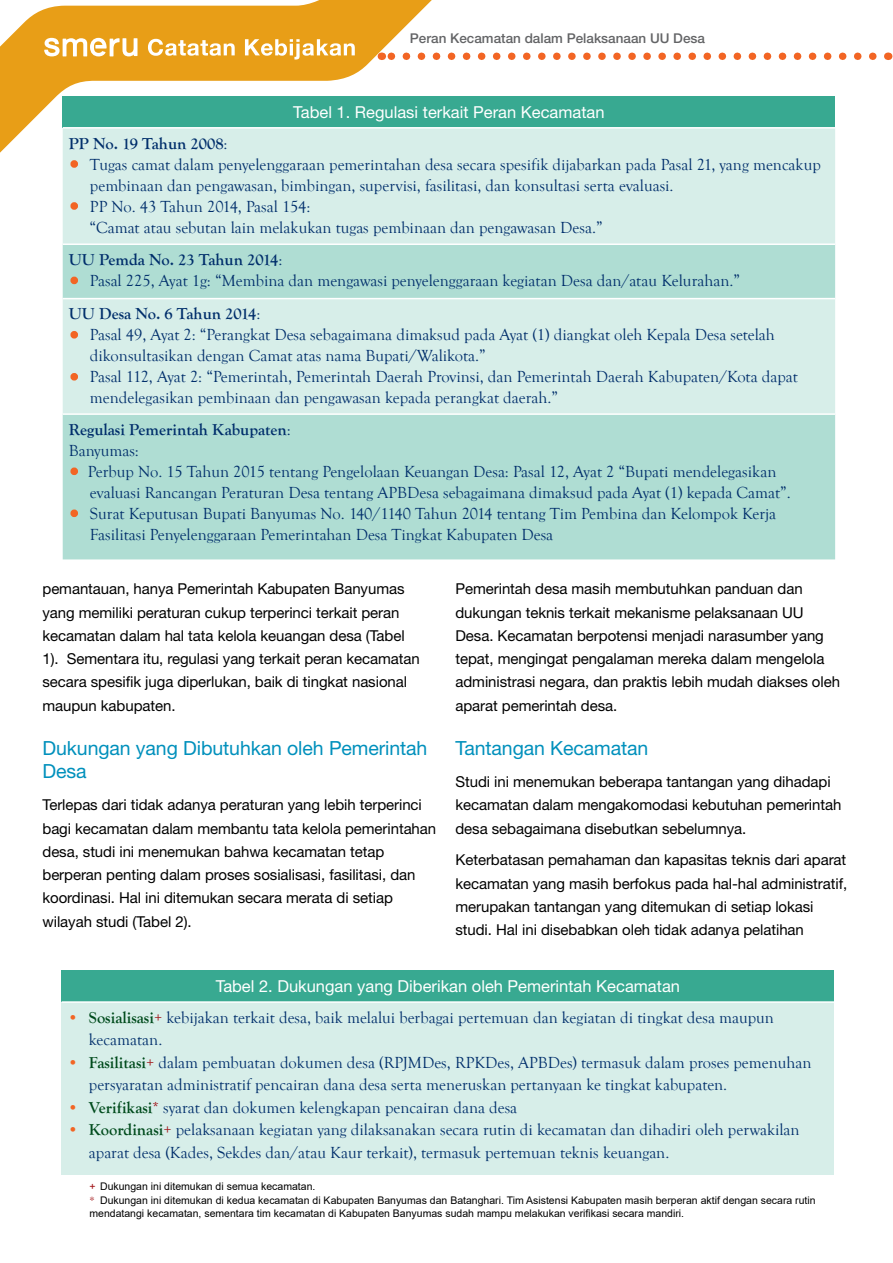
<style>
.page{position:relative;width:893px;height:1263px;background:#fff}
.page>*{position:absolute;margin:0;border:0;box-sizing:border-box;transform-origin:0 0}
.t1{font:19.5px/23.2px "Helvetica Neue";letter-spacing:-.005em;color:#0090bc}
.t2{font:16.5px/21px "Goudy Old Style T";color:#002e6b}
.t3{font:16.5px "Helvetica Neue";color:#fff}
.t4{font:700 16.5px/21px "Goudy Old Style T";color:#002e6b}
.t5{font:15px/23.2px "Helvetica Neue";letter-spacing:-.005em;color:#000}
.t6{font:500 13.5px "Helvetica Neue";color:#636466}
.t7{font:10.5px/13.5px "Arial";color:#000}
.s1{font-weight:400}
.s2{color:#f26524}
.s3{font-weight:700}
.s4{font-weight:700;color:#004b1c}
.s5{color:#a11317}
.s6{font-family:"Goudy";color:#a11317}
</style>
<div class="page">
<svg style="left:468px;top:53px;width:405px;height:7px"></svg>
<svg style="left:0;top:0;width:468px;height:170px;fill:#e89e17"></svg>
<svg style="left:44px;top:38px;width:93px;height:18px"></svg>
<svg style="left:148px;top:39px;width:207px;height:21px"></svg>
<div style="left:63px;top:96px;width:772px;height:32px;background:#38a991"></div>
<div style="left:63px;top:129px;width:772px;height:114px;background:#d7eee9"></div>
<svg style="left:63px;top:245px;width:772px;height:314px;background:#bde3db"></svg>
<hr style="left:63px;top:127px;width:772px;height:2px;background:#fff">
<hr style="left:63px;top:298px;width:772px;height:1px;background:#fff">
<hr style="left:63px;top:413px;width:772px;height:2px;background:#fff">
<svg style="left:68px;top:158px;width:13px;height:12px"></svg>
<svg style="left:68px;top:200px;width:13px;height:12px"></svg>
<svg style="left:68px;top:274px;width:13px;height:13px"></svg>
<svg style="left:68px;top:328px;width:13px;height:13px"></svg>
<svg style="left:68px;top:370px;width:13px;height:13px"></svg>
<svg style="left:68px;top:465px;width:13px;height:13px"></svg>
<svg style="left:68px;top:507px;width:13px;height:13px"></svg>
<div style="left:62px;top:970px;width:772px;height:32px;background:#38a991"></div>
<div style="left:62px;top:1002px;width:772px;height:172px;background:#d7eee9"></div>
<hr style="left:62px;top:1001px;width:772px;height:2px;background:#fff">
<p class="t6" style="left:410px;top:27px;width:297px">Peran Kecamatan dalam Pelaksanaan UU Desa</p>
<p class="t3" style="left:293px;top:100px;width:313px">Tabel 1. Regulasi terkait Peran Kecamatan</p>
<p class="t4" style="left:69px;top:133px;width:160px">PP No. 19 Tahun 2008<span class="s1">:</span></p>
<p class="t2" style="left:90px;top:154px;width:732px;text-indent:-21px"><span class="s2">•</span> Tugas camat dalam penyelenggaraan pemerintahan desa secara spesifik dijabarkan pada Pasal 21, yang mencakup pembinaan dan pengawasan, bimbingan, supervisi, fasilitasi, dan konsultasi serta evaluasi.</p>
<p class="t2" style="left:89px;top:196px;width:515px;text-indent:-21px"><span class="s2">•</span> PP No. 43 Tahun 2014, Pasal 154:<br>“Camat atau sebutan lain melakukan tugas pembinaan dan pengawasan Desa.”</p>
<p class="t4" style="left:69px;top:249px;width:215px">UU Pemda No. 23 Tahun 2014<span class="s1">:</span></p>
<p class="t2" style="left:69px;top:264px;width:673px;line-height:33.3px"><span class="s2">•</span> Pasal 225, Ayat 1g: “Membina dan mengawasi penyelenggaraan kegiatan Desa dan/atau Kelurahan.”<br><span class="s3">UU Desa No. 6 Tahun 2014</span>:</p>
<p class="t2" style="left:90px;top:325px;width:686px;text-indent:-21px"><span class="s2">•</span> Pasal 49, Ayat 2: “Perangkat Desa sebagaimana dimaksud pada Ayat (1) diangkat oleh Kepala Desa setelah dikonsultasikan dengan Camat atas nama Bupati/Walikota.”</p>
<p class="t2" style="left:90px;top:367px;width:709px;text-indent:-21px"><span class="s2">•</span> Pasal 112, Ayat 2: “Pemerintah, Pemerintah Daerah Provinsi, dan Pemerintah Daerah Kabupaten/Kota dapat mendelegasikan pembinaan dan pengawasan kepada perangkat daerah.”</p>
<p class="t4" style="left:69px;top:419px;width:224px">Regulasi Pemerintah Kabupaten<span class="s1">:<br>Banyumas:</span></p>
<p class="t2" style="left:90px;top:461px;width:702px;text-indent:-21px"><span class="s2">•</span> Perbup No. 15 Tahun 2015 tentang Pengelolaan Keuangan Desa: Pasal 12, Ayat 2 “Bupati mendelegasikan evaluasi Rancangan Peraturan Desa tentang APBDesa sebagaimana dimaksud pada Ayat (1) kepada Camat”.</p>
<p class="t2" style="left:90px;top:503px;width:688px;text-indent:-21px"><span class="s2">•</span> Surat Keputusan Bupati Banyumas No. 140/1140 Tahun 2014 tentang Tim Pembina dan Kelompok Kerja<br>Fasilitasi Penyelenggaraan Pemerintahan Desa Tingkat Kabupaten Desa</p>
<p class="t5" style="left:43px;top:578px;width:379px">pemantauan, hanya Pemerintah Kabupaten Banyumas yang memiliki peraturan cukup terperinci terkait peran kecamatan dalam hal tata kelola keuangan desa (Tabel 1). Sementara itu, regulasi yang terkait peran kecamatan secara spesifik juga diperlukan, baik di tingkat nasional maupun kabupaten.</p>
<p class="t1" style="left:43px;top:738px;width:386px">Dukungan yang Dibutuhkan oleh Pemerintah<br>Desa</p>
<p class="t5" style="left:43px;top:794px;width:395px">Terlepas dari tidak adanya peraturan yang lebih terperinci bagi kecamatan dalam membantu tata kelola pemerintahan desa, studi ini menemukan bahwa kecamatan tetap berperan penting dalam proses sosialisasi, fasilitasi, dan koordinasi. Hal ini ditemukan secara merata di setiap wilayah studi (Tabel 2).</p>
<p class="t5" style="left:455px;top:578px;width:386px">Pemerintah desa masih membutuhkan panduan dan dukungan teknis terkait mekanisme pelaksanaan UU Desa. Kecamatan berpotensi menjadi narasumber yang tepat, mengingat pengalaman mereka dalam mengelola administrasi negara, dan praktis lebih mudah diakses oleh aparat pemerintah desa.</p>
<p class="t1" style="left:455px;top:738px;width:194px">Tantangan Kecamatan</p>
<p class="t5" style="left:455px;top:771px;width:387px">Studi ini menemukan beberapa tantangan yang dihadapi kecamatan dalam mengakomodasi kebutuhan pemerintah desa sebagaimana disebutkan sebelumnya.</p>
<p class="t5" style="left:455px;top:849px;width:393px">Keterbatasan pemahaman dan kapasitas teknis dari aparat kecamatan yang masih berfokus pada hal-hal administratif, merupakan tantangan yang ditemukan di setiap lokasi studi. Hal ini disebabkan oleh tidak adanya pelatihan</p>
<p class="t3" style="left:216px;top:974px;width:466px">Tabel 2. Dukungan yang Diberikan oleh Pemerintah Kecamatan</p>
<p class="t2" style="left:89px;top:1006px;width:687px;line-height:22.5px;text-indent:-21px"><span class="s2">•</span> <span class="s4">Sosialisasi</span><span class="s5">+</span> kebijakan terkait desa, baik melalui berbagai pertemuan dan kegiatan di tingkat desa maupun kecamatan.</p>
<p class="t2" style="left:89px;top:1051px;width:724px;line-height:22.5px;text-indent:-21px"><span class="s2">•</span> <span class="s4">Fasilitasi</span><span class="s5">+</span> dalam pembuatan dokumen desa (RPJMDes, RPKDes, APBDes) termasuk dalam proses pemenuhan persyaratan administratif pencairan dana desa serta meneruskan pertanyaan ke tingkat kabupaten.</p>
<p class="t2" style="left:68px;top:1097px;width:451px"><span class="s2">•</span> <span class="s4">Verifikasi</span><span class="s5">*</span> syarat dan dokumen kelengkapan pencairan dana desa</p>
<p class="t2" style="left:89px;top:1119px;width:712px;line-height:22.5px;text-indent:-21px"><span class="s2">•</span> <span class="s4">Koordinasi</span><span class="s5">+</span> pelaksanaan kegiatan yang dilaksanakan secara rutin di kecamatan dan dihadiri oleh perwakilan aparat desa (Kades, Sekdes dan/atau Kaur terkait), termasuk pertemuan teknis keuangan.</p>
<p class="t7" style="left:89px;top:1180px;width:728px"><span class="s5">+</span> Dukungan ini ditemukan di semua kecamatan.<br><span class="s6">*</span> Dukungan ini ditemukan di kedua kecamatan di Kabupaten Banyumas dan Batanghari. Tim Asistensi Kabupaten masih berperan aktif dengan secara rutin mendatangi kecamatan, sementara tim kecamatan di Kabupaten Banyumas sudah mampu melakukan verifikasi secara mandiri.</p>
</div>
